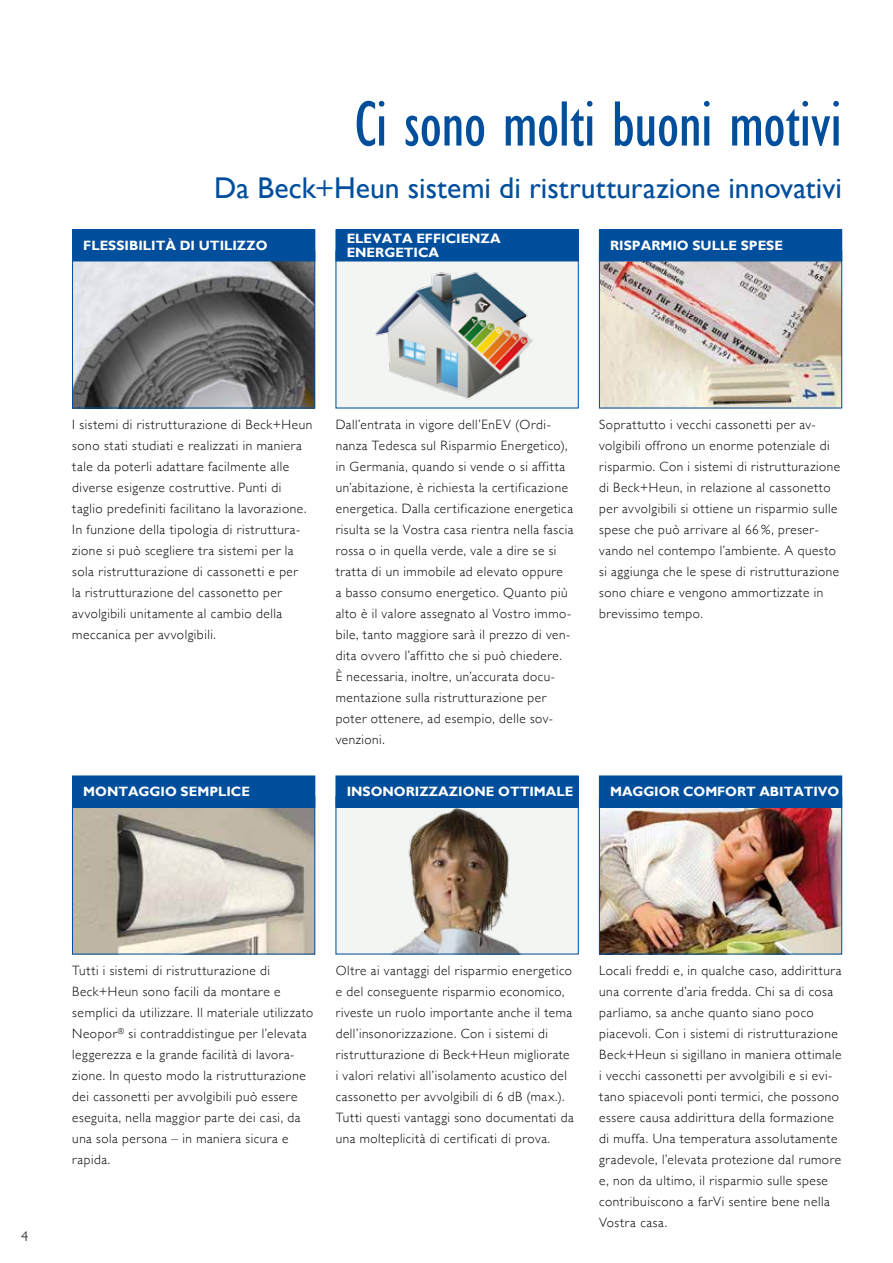
<style>
.page{position:relative;width:893px;height:1263px;background:#fff}
.page>*{position:absolute;margin:0;border:0;box-sizing:border-box;transform-origin:0 0}
.t1{font:66px "Gill Sans Condensed";letter-spacing:-.005em;color:#004e9c}
.t2{font:30px "Gill Sans";color:#004e9c}
.t3{font:300 14.25px "Gill Sans";color:#000}
.t4{font:300 13.5px/21px "Gill Sans";letter-spacing:.04em;color:#000}
.t5{font:700 13.5px/13.5px "Gill Sans";color:#fff}
</style>
<div class="page">
<div style="left:336px;top:797px;width:242px;height:157px;background:#f2f5f2"></div>
<img style="left:374px;top:807px;width:180px;height:145px">
<img style="left:601px;top:261px;width:239px;height:145px">
<div style="left:599px;top:251px;width:243px;height:157px;border:1px solid #004e9c"></div>
<img style="left:74px;top:261px;width:239px;height:145px">
<div style="left:72px;top:251px;width:243px;height:157px;border:1px solid #004e9c"></div>
<div style="left:336px;top:251px;width:242px;height:157px;background:#f2f5f2"></div>
<img style="left:375px;top:272px;width:158px;height:128px">
<img style="left:74px;top:807px;width:239px;height:145px">
<div style="left:72px;top:797px;width:243px;height:157px;border:1px solid #004e9c"></div>
<img style="left:601px;top:807px;width:239px;height:145px">
<div style="left:599px;top:797px;width:243px;height:157px;border:1px solid #004e9c"></div>
<div style="left:73px;top:230px;width:242px;height:31px;background:#004e9c"></div>
<div style="left:336px;top:230px;width:242px;height:31px;background:#004e9c"></div>
<div style="left:599px;top:230px;width:243px;height:31px;background:#004e9c"></div>
<div style="left:73px;top:776px;width:242px;height:31px;background:#004e9c"></div>
<div style="left:599px;top:776px;width:243px;height:31px;background:#004e9c"></div>
<div style="left:336px;top:776px;width:242px;height:31px;background:#004e9c"></div>
<h1 class="t1" style="left:355px;top:88px;width:489px">Ci sono molti buoni motivi</h1>
<h2 class="t2" style="left:214px;top:171px;width:629px">Da Beck+Heun sistemi di ristrutturazione innovativi</h2>
<p class="t5" style="left:83px;top:239px;width:186px">FLESSIBILITÀ DI UTILIZZO</p>
<p class="t5" style="left:347px;top:232px;width:155px">ELEVATA EFFICIENZA<br>ENERGETICA</p>
<p class="t5" style="left:610px;top:239px;width:174px">RISPARMIO SULLE SPESE</p>
<p class="t4" style="left:72px;top:413px;width:242px">I sistemi di ristrutturazione di Beck+Heun sono stati studiati e realizzati in maniera tale da poterli adattare facilmente alle diverse esigenze costruttive. Punti di taglio predefiniti facilitano la lavorazione.<br>In funzione della tipologia di ristruttura&shy;zione si può scegliere tra sistemi per la sola ristrutturazione di cassonetti e per<br>la ristrutturazione del cassonetto per avvolgibili unitamente al cambio della meccanica per avvolgibili.</p>
<p class="t5" style="left:83px;top:785px;width:168px">MONTAGGIO SEMPLICE</p>
<p class="t4" style="left:336px;top:413px;width:239px">Dall’entrata in vigore dell’EnEV (Ordi&shy;nanza Tedesca sul Risparmio Energetico), in -Germania, quando si vende o si affitta un’abitazione, è richiesta la certificazione energetica. Dalla certificazione energetica risulta se la Vostra casa rientra nella fascia rossa o in quella verde, vale a dire se si tratta di un immobile ad elevato oppure<br>a basso consumo energetico. Quanto più alto è il valore assegnato al Vostro immo&shy;bile, tanto maggiore sarà il prezzo di ven&shy;dita ovvero l’affitto che si può chiedere.<br>È necessaria, inoltre, un’accurata docu&shy;mentazione sulla ristrutturazione per poter ottenere, ad esempio, delle sov&shy;venzioni.</p>
<p class="t5" style="left:347px;top:785px;width:228px">INSONORIZZAZIONE OTTIMALE</p>
<p class="t4" style="left:599px;top:413px;width:243px">Soprattutto i vecchi cassonetti per av&shy;volgibili offrono un enorme potenziale di risparmio. Con i sistemi di ristrutturazione di Beck+Heun, in relazione al cassonetto per avvolgibili si ottiene un risparmio sulle spese che può arrivare al 66%, preser&shy;vando nel contempo l’ambiente. A questo si aggiunga che le spese di ristrutturazione sono chiare e vengono ammortizzate in brevissimo tempo.</p>
<p class="t5" style="left:610px;top:785px;width:231px">MAGGIOR COMFORT ABITATIVO</p>
<p class="t3" style="left:21px;top:1228px;width:9px">4</p>
<p class="t4" style="left:72px;top:959px;width:242px">Tutti i sistemi di ristrutturazione di Beck+Heun sono facili da montare e semplici da utilizzare. Il materiale utilizzato Neopor<sup>®</sup> si contraddistingue per l’elevata leggerezza e la grande facilità di lavora&shy;zione. In questo modo la ristrutturazione dei cassonetti per avvolgibili può essere eseguita, nella maggior parte dei casi, da una sola persona – in maniera sicura e rapida.</p>
<p class="t4" style="left:336px;top:959px;width:240px">Oltre ai vantaggi del risparmio energetico e -del conseguente risparmio economico, riveste un ruolo importante anche il tema dell’insonorizzazione. Con i sistemi di ristrutturazione di Beck+Heun migliorate i valori relativi all’isolamento acustico del cassonetto per avvolgibili di 6 dB (max.).<br>Tutti questi -vantaggi sono documentati da una molteplicità di certificati di prova.</p>
<p class="t4" style="left:599px;top:959px;width:244px">Locali freddi e, in qualche caso, addirittura una corrente d’aria fredda. Chi sa di cosa parliamo, sa anche quanto siano poco piacevoli. Con i -sistemi di ristrutturazione Beck+Heun si sigillano in maniera ottimale i vecchi cassonetti per avvolgibili e si evi&shy;tano spiacevoli ponti termici, che possono essere causa addirittura della formazione di muffa. Una temperatura assolutamente gradevole, l’elevata protezione dal rumore e, non da ultimo, il risparmio sulle spese contribuiscono a farVi sentire bene nella Vostra casa.</p>
</div>
